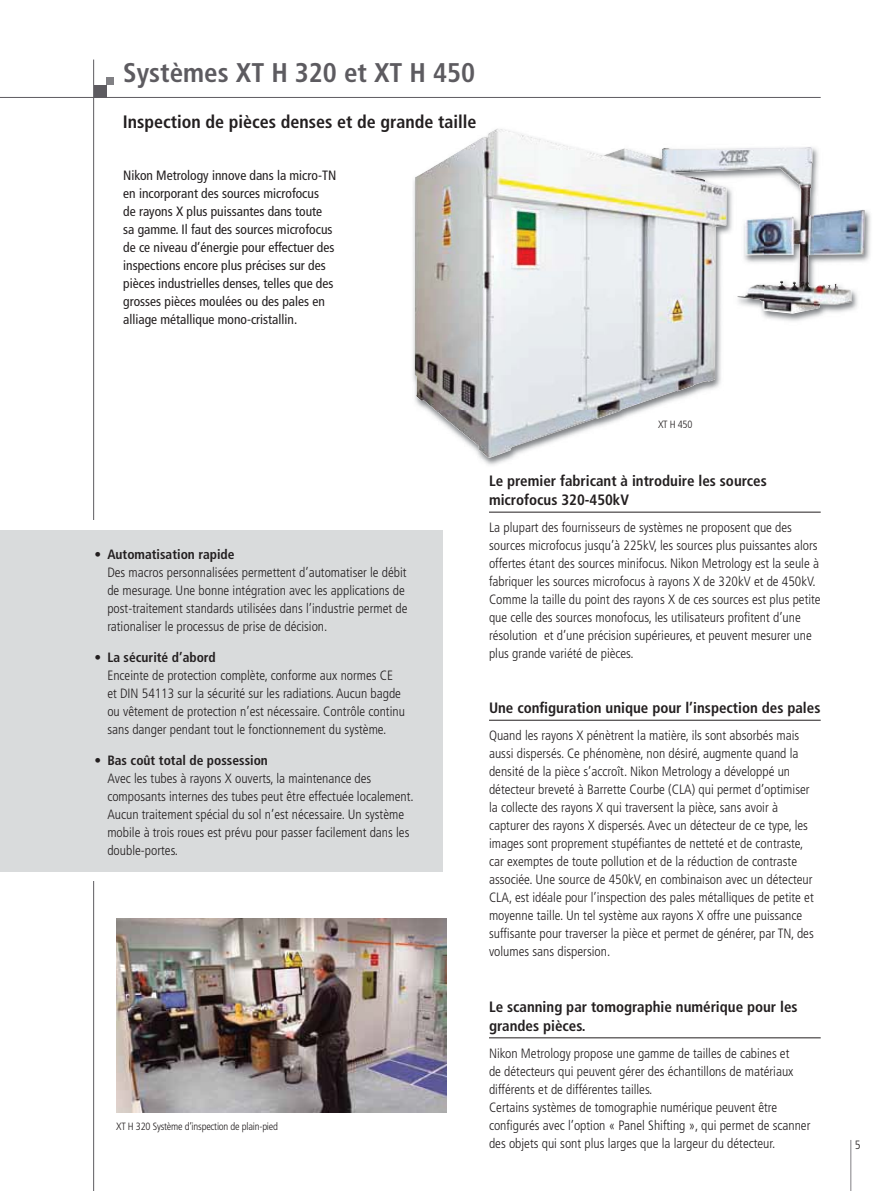
<style>
.page{position:relative;width:893px;height:1191px;background:#fff}
.page>*{position:absolute;margin:0;border:0;box-sizing:border-box;transform-origin:0 0}
.t1{font:700 condensed 27px "Frutiger LT Std";color:#5d5b60}
.t2{font:700 condensed 18px "Frutiger LT Std";color:#231f20}
.t3{font:700 condensed 15px/19.5px "Frutiger LT Std";color:#231f20}
.t4{font:300 condensed 13.5px/18px "Frutiger LT Std";color:#231f20}
.t5{font:condensed 13.5px/18px "Frutiger LT Std";color:#231f20}
.t6{font:300 condensed 12px "Frutiger LT Std";color:#231f20}
.t7{font:300 condensed 10.5px "Frutiger LT Std";letter-spacing:-.02em;color:#231f20}
.s1{font-weight:700}
</style>
<div class="page">
<hr style="left:93px;top:60px;width:1px;height:1131px;background:#5d5b60">
<div style="left:74px;top:520px;width:39px;height:361px;background:#fff"></div>
<div style="left:0;top:530px;width:443px;height:342px;background:#d9dbdc"></div>
<img style="left:116px;top:919px;width:330px;height:193px">
<hr style="left:850px;top:1140px;width:1px;height:51px;background:#818084">
<hr style="left:0;top:97px;width:821px;height:1px;background:#5d5b60">
<hr style="left:489px;top:512px;width:332px;height:1px;background:#231f20">
<hr style="left:489px;top:720px;width:332px;height:1px;background:#231f20">
<hr style="left:489px;top:1037px;width:332px;height:1px;background:#231f20">
<div style="left:94px;top:85px;width:12px;height:13px;background:#5d5b60"></div>
<div style="left:106px;top:78px;width:8px;height:7px;background:#818084"></div>
<img style="left:413px;top:148px;width:458px;height:317px">
<img style="left:658px;top:420px;width:34px;height:8px">
<img style="left:414px;top:128px;width:351px;height:284px">
<img style="left:764px;top:146px;width:51px;height:168px">
<img style="left:815px;top:209px;width:50px;height:101px">
<img style="left:435px;top:411px;width:187px;height:47px">
<h1 class="t1" style="left:123px;top:61px;width:353px">Systèmes XT H 320 et XT H 450</h1>
<h2 class="t2" style="left:123px;top:114px;width:355px">Inspection de pièces denses et de grande taille</h2>
<p class="t5" style="left:123px;top:167px;width:214px">Nikon Metrology innove dans la micro-TN en incorporant des sources microfocus<br>de rayons X plus puissantes dans toute sa gamme. Il faut des sources microfocus de ce niveau d’énergie pour effectuer des inspections encore plus précises sur des pièces industrielles denses, telles que des grosses pièces moulées ou des pales en alliage métallique mono-cristallin.</p>
<p class="t4" style="left:107px;top:546px;width:302px;text-indent:-13px">• <span class="s1">Automatisation rapide<br></span>Des macros personnalisées permettent d’automatiser le débit de mesurage. Une bonne intégration avec les applications de post-traitement standards utilisées dans l’industrie permet de rationaliser le processus de prise de décision.</p>
<p class="t4" style="left:107px;top:649px;width:299px;text-indent:-13px">• <span class="s1">La sécurité d’abord<br></span>Enceinte de protection complète, conforme aux normes CE et DIN 54113 sur la sécurité sur les radiations. Aucun bagde ou vêtement de protection n’est nécessaire. Contrôle continu sans danger pendant tout le fonctionnement du système.</p>
<p class="t4" style="left:107px;top:751px;width:308px;text-indent:-13px">• <span class="s1">Bas coût total de possession<br></span>Avec les tubes à rayons X ouverts, la maintenance des composants internes des tubes peut être effectuée localement.<br>Aucun traitement spécial du sol n’est nécessaire. Un système mobile à trois roues est prévu pour passer facilement dans les double-portes.</p>
<p class="t7" style="left:116px;top:1121px;width:163px">XT H 320 Système d’inspection de plain-pied</p>
<p class="t7" style="left:658px;top:420px;width:36px">XT H 450</p>
<p class="t3" style="left:489px;top:472px;width:279px">Le premier fabricant à introduire les sources microfocus 320-450kV</p>
<p class="t4" style="left:489px;top:519px;width:333px">La plupart des fournisseurs de systèmes ne proposent que des sources microfocus jusqu’à 225kV, les sources plus puissantes alors offertes étant des sources minifocus. Nikon Metrology est la seule à fabriquer les sources microfocus à rayons X de 320kV et de 450kV.<br>Comme la taille du point des rayons X de ces sources est plus petite que celle des sources monofocus, les utilisateurs profitent d’une résolution et d’une précision supérieures, et peuvent mesurer une plus grande variété de pièces.</p>
<p class="t3" style="left:489px;top:699px;width:333px">Une configuration unique pour l’inspection des pales</p>
<p class="t4" style="left:489px;top:727px;width:326px">Quand les rayons X pénètrent la matière, ils sont absorbés mais aussi dispersés. Ce phénomène, non désiré, augmente quand la densité de la pièce s’accroît. Nikon Metrology a développé un détecteur breveté à Barrette Courbe (CLA) qui permet d’optimiser la collecte des rayons X qui traversent la pièce, sans avoir à capturer des rayons X dispersés. Avec un détecteur de ce type, les images sont proprement stupéfiantes de netteté et de contraste, car exemptes de toute pollution et de la réduction de contraste associée. Une source de 450kV, en combinaison avec un détecteur CLA, est idéale pour l’inspection des pales métalliques de petite et moyenne taille. Un tel système aux rayons X offre une puissance suffisante pour traverser la pièce et permet de générer, par TN, des volumes sans dispersion.</p>
<p class="t3" style="left:489px;top:997px;width:310px">Le scanning par tomographie numérique pour les grandes pièces.</p>
<p class="t4" style="left:489px;top:1044px;width:323px">Nikon Metrology propose une gamme de tailles de cabines et<br>de détecteurs qui peuvent gérer des échantillons de matériaux différents et de différentes tailles.<br>Certains systèmes de tomographie numérique peuvent être configurés avec l’option « Panel Shifting », qui permet de scanner des objets qui sont plus larges que la largeur du détecteur.</p>
<p class="t6" style="left:855px;top:1139px;width:7px">5</p>
</div>
